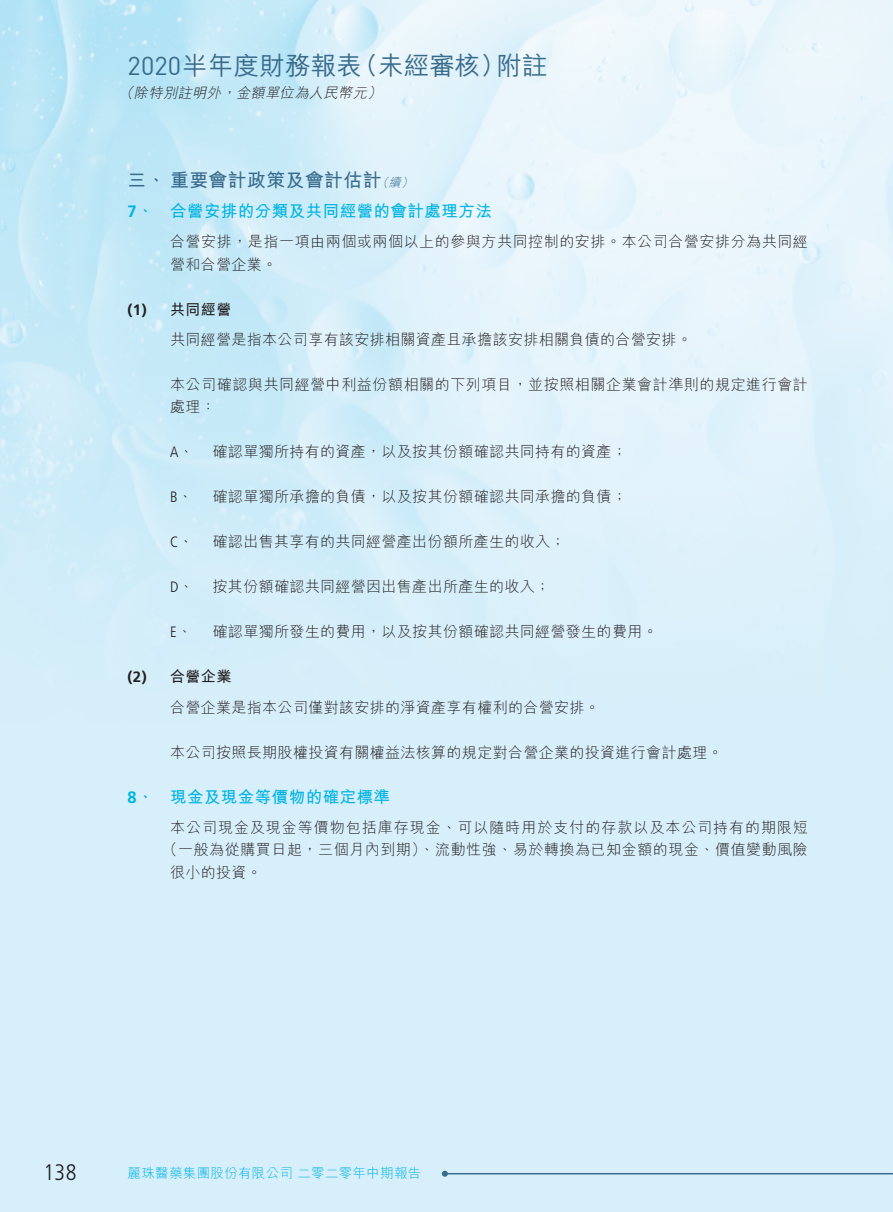
<style>
.page{position:relative;width:893px;height:1212px;background:#fff}
.page>*{position:absolute;margin:0;border:0;box-sizing:border-box;transform-origin:0 0}
.t1{font:500 25.5px "M Hei HK";letter-spacing:.005em;color:#386b8c}
.t2{font:300 condensed 22.5px "Frutiger LT Std";color:#231f20}
.t3{font:700 18.75px "M Hei HK";letter-spacing:.03em;color:#386b8c}
.t4{font:700 16.5px "M Hei HK";letter-spacing:.03em;color:#00b4e3}
.t5{font:300 15px/22.5px "M Hei HK";letter-spacing:.025em;color:#231f20}
.t6{font:300 15px "M Hei HK";letter-spacing:.065em;color:#231f20}
.t7{font:300 condensed 15px "Frutiger LT Std";color:#231f20}
.t8{font:italic 300 14.25px "M Hei HK";color:#231f20}
.t9{font:300 13.5px "M Hei HK";letter-spacing:.025em;color:#00b4e3}
.s1{font-family:"DIN";font-weight:400}
.s2{font-weight:300;font-style:italic;font-size:12px}
.s3{font-family:"Frutiger LT Std"}
.s4{font-family:"Frutiger LT Std";font-weight:700}
.s5{font-weight:700}
.s6{font-family:"M Hei HK";font-stretch:normal}
</style>
<div class="page">
<hr style="left:445px;top:1173px;width:448px;height:1px;background:#386b8c">
<svg style="left:442px;top:1171px;width:6px;height:6px"></svg>
<h1 class="t1" style="left:128px;top:47px;width:422px"><span class="s1">2020</span>半年度財務報表（未經審核）附註</h1>
<p class="t8" style="left:119px;top:85px;width:267px">（除特別註明外，金額單位為人民幣元）</p>
<p class="t3" style="left:128px;top:166px;width:290px">三、重要會計政策及會計估計<span class="s2">（續）</span></p>
<p class="t4" style="left:128px;top:199px;width:366px"><span class="s3">7</span>、 合營安排的分類及共同經營的會計處理方法</p>
<p class="t5" style="left:170px;top:230px;width:639px">合營安排，是指一項由兩個或兩個以上的參與方共同控制的安排。本公司合營安排分為共同經營和合營企業。</p>
<p class="t5" style="left:170px;top:294px;width:523px;line-height:30.2px;text-indent:-43px"><span class="s4">(1)</span> <span class="s5">共同經營<br></span>共同經營是指本公司享有該安排相關資產且承擔該安排相關負債的合營安排。</p>
<p class="t5" style="left:170px;top:373px;width:639px">本公司確認與共同經營中利益份額相關的下列項目，並按照相關企業會計準則的規定進行會計處理：</p>
<p class="t7" style="left:170px;top:444px;width:25px">A<span class="s6">、</span></p>
<p class="t5" style="left:213px;top:440px;width:416px">確認單獨所持有的資產，以及按其份額確認共同持有的資產；</p>
<p class="t7" style="left:170px;top:489px;width:24px">B<span class="s6">、</span></p>
<p class="t5" style="left:213px;top:485px;width:416px">確認單獨所承擔的負債，以及按其份額確認共同承擔的負債；</p>
<p class="t7" style="left:170px;top:534px;width:25px">C<span class="s6">、</span></p>
<p class="t5" style="left:213px;top:530px;width:354px">確認出售其享有的共同經營產出份額所產生的收入；</p>
<p class="t7" style="left:170px;top:579px;width:25px">D<span class="s6">、</span></p>
<p class="t5" style="left:213px;top:575px;width:339px">按其份額確認共同經營因出售產出所產生的收入；</p>
<p class="t7" style="left:170px;top:624px;width:24px">E<span class="s6">、</span></p>
<p class="t5" style="left:213px;top:620px;width:447px">確認單獨所發生的費用，以及按其份額確認共同經營發生的費用。</p>
<p class="t5" style="left:170px;top:661px;width:431px;line-height:30.2px;text-indent:-43px"><span class="s4">(2)</span> <span class="s5">合營企業<br></span>合營企業是指本公司僅對該安排的淨資產享有權利的合營安排。</p>
<p class="t5" style="left:170px;top:740px;width:554px">本公司按照長期股權投資有關權益法核算的規定對合營企業的投資進行會計處理。</p>
<p class="t4" style="left:128px;top:784px;width:264px"><span class="s3">8</span>、 現金及現金等價物的確定標準</p>
<p class="t6" style="left:170px;top:819px;width:640px">本公司現金及現金等價物包括庫存現金、可以隨時用於支付的存款以及本公司持有的期限短</p>
<p class="t5" style="left:163px;top:838px;width:647px">（一般為從購買日起，三個月內到期）、流動性強、易於轉換為已知金額的現金、價值變動風險</p>
<p class="t5" style="left:170px;top:861px;width:93px">很小的投資。</p>
<p class="t2" style="left:44px;top:1159px;width:35px">138</p>
<p class="t9" style="left:128px;top:1166px;width:295px">麗珠醫藥集團股份有限公司二零二零年中期報告</p>
</div>
